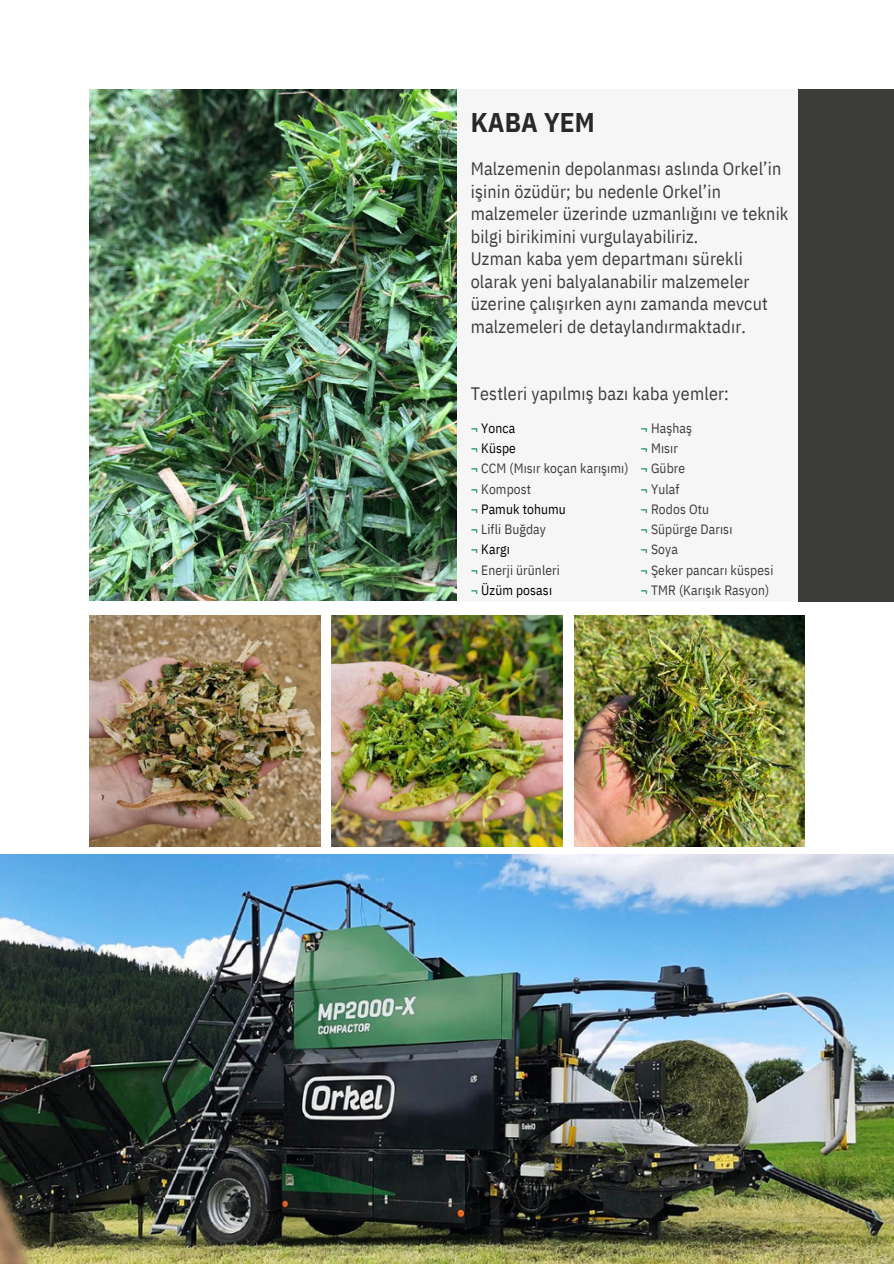
<style>
.page{position:relative;width:894px;height:1264px;background:#fff}
.page>*{position:absolute;margin:0;border:0;box-sizing:border-box;transform-origin:0 0}
.t1{font:700 27px "IBM Plex Sans Cond";letter-spacing:.005em;color:#282827}
.t2{font:18px/22.5px "IBM Plex Sans Cond";letter-spacing:.01em;color:#3c3c3b}
.t3{font:13.5px "IBM Plex Sans Cond";letter-spacing:.01em;color:#3c3c3b}
.t4{font:13.5px "IBM Plex Sans Cond";letter-spacing:.01em;color:#000}
.s1{color:#008545}
</style>
<div class="page">
<div style="left:457px;top:89px;width:436px;height:512px;background:#f6f6f6"></div>
<div style="left:797px;top:89px;width:96px;height:512px;background:#3c3c3b"></div>
<img style="left:89px;top:89px;width:367px;height:511px">
<img style="left:89px;top:615px;width:231px;height:231px">
<img style="left:574px;top:615px;width:229px;height:231px">
<img style="left:331px;top:615px;width:231px;height:231px">
<img style="left:0;top:854px;width:893px;height:409px">
<p class="t1" style="left:470px;top:104px;width:126px">KABA YEM</p>
<h2 class="t2" style="left:470px;top:157px;width:319px">Malzemenin depolanması aslında Orkel’in işinin özüdür; bu nedenle Orkel’in malzemeler üzerinde uzmanlığını ve teknik bilgi birikimini vurgulayabiliriz.<br>Uzman kaba yem departmanı sürekli olarak yeni balyalanabilir malzemeler üzerine çalışırken aynı zamanda mevcut malzemeleri de detaylandırmaktadır.</h2>
<h2 class="t2" style="left:470px;top:382px;width:259px">Testleri yapılmış bazı kaba yemler:</h2>
<p class="t4" style="left:470px;top:419px;width:46px"><span class="s1">¬</span> Yonca</p>
<p class="t4" style="left:470px;top:439px;width:47px"><span class="s1">¬</span> Küspe</p>
<p class="t3" style="left:470px;top:459px;width:159px"><span class="s1">¬</span> CCM (Mısır koçan karışımı)</p>
<p class="t3" style="left:470px;top:479px;width:62px"><span class="s1">¬</span> Kompost</p>
<p class="t4" style="left:470px;top:500px;width:97px"><span class="s1">¬</span> Pamuk tohumu</p>
<p class="t3" style="left:470px;top:520px;width:77px"><span class="s1">¬</span> Lifli Buğday</p>
<p class="t4" style="left:470px;top:540px;width:41px"><span class="s1">¬</span> Kargı</p>
<p class="t3" style="left:470px;top:560px;width:91px"><span class="s1">¬</span> Enerji ürünleri</p>
<p class="t4" style="left:470px;top:581px;width:83px"><span class="s1">¬</span> Üzüm posası</p>
<p class="t3" style="left:640px;top:419px;width:53px"><span class="s1">¬</span> Haşhaş</p>
<p class="t3" style="left:640px;top:439px;width:39px"><span class="s1">¬</span> Mısır</p>
<p class="t3" style="left:640px;top:459px;width:46px"><span class="s1">¬</span> Gübre</p>
<p class="t3" style="left:640px;top:479px;width:40px"><span class="s1">¬</span> Yulaf</p>
<p class="t3" style="left:640px;top:500px;width:70px"><span class="s1">¬</span> Rodos Otu</p>
<p class="t3" style="left:640px;top:520px;width:93px"><span class="s1">¬</span> Süpürge Darısı</p>
<p class="t3" style="left:640px;top:540px;width:39px"><span class="s1">¬</span> Soya</p>
<p class="t3" style="left:640px;top:560px;width:134px"><span class="s1">¬</span> Şeker pancarı küspesi</p>
<p class="t3" style="left:640px;top:581px;width:130px"><span class="s1">¬</span> TMR (Karışık Rasyon)</p>
</div>
